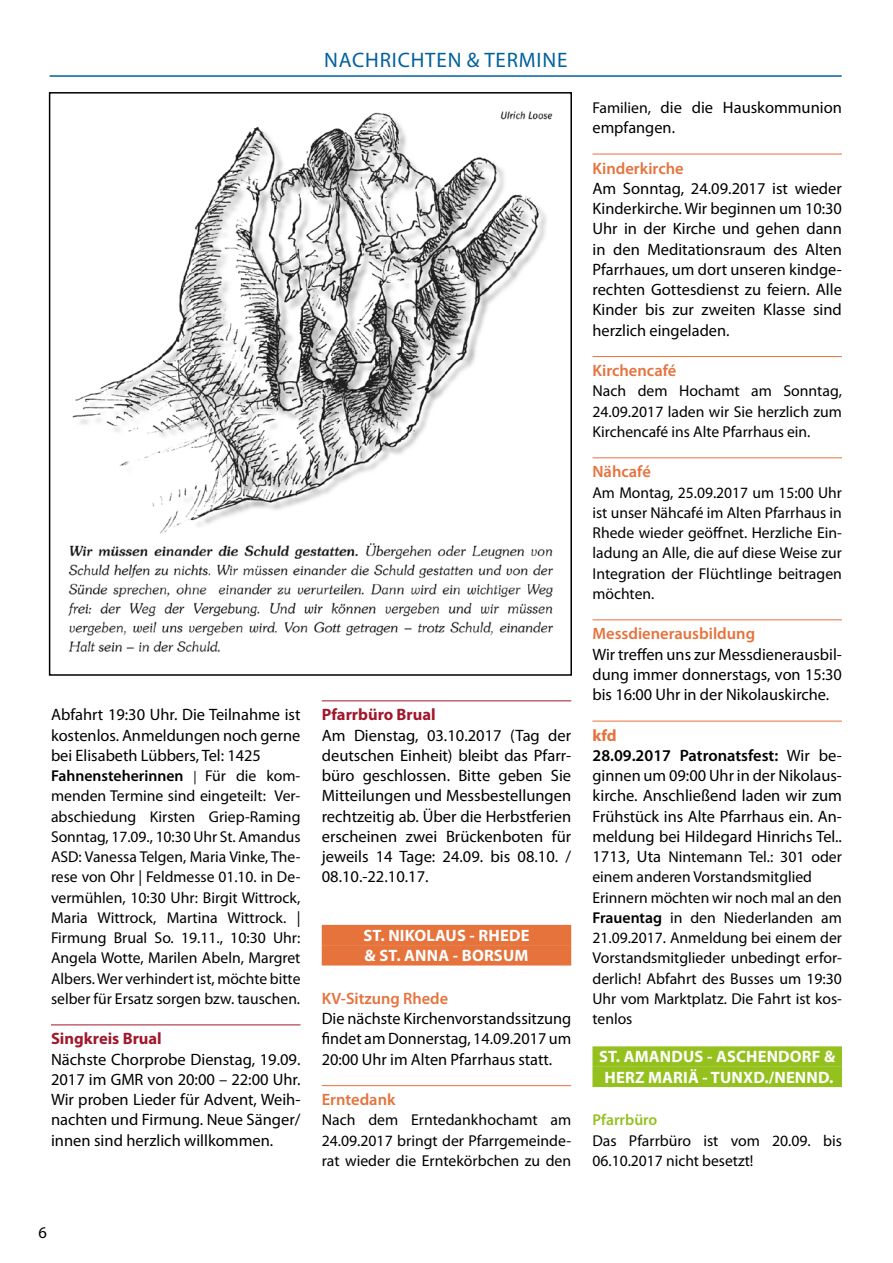
<style>
.page{position:relative;width:893px;height:1263px;background:#fff}
.page>*{position:absolute;margin:0;border:0;box-sizing:border-box;transform-origin:0 0}
.t1{font:21px "Myriad Pro";letter-spacing:.04em;color:#00619d}
.t2{font:16.5px/20.2px "Myriad Pro";color:#000;text-align:justify}
.t3{font:700 16.5px/20.2px "Myriad Pro";letter-spacing:.01em;color:#fff}
.t4{font:600 16.5px "Myriad Pro";color:#e6723c}
.t5{font:700 16.5px "Myriad Pro";color:#a1182b}
.t6{font:15.75px/20.2px "Myriad Pro";color:#000;text-align:justify}
.t7{font:600 15.75px "Myriad Pro";color:#95c11f}
.s1{font-weight:600}
.s2{font-size:13.5px}
.s3{font-size:15.75px}
.s4{font-weight:700;color:#e6723c}
.s5{font-size:16.5px}
</style>
<div class="page">
<hr style="left:51px;top:1024px;width:249px;height:1px;background:#a1182b">
<hr style="left:322px;top:700px;width:249px;height:1px;background:#a1182b">
<div style="left:322px;top:925px;width:249px;height:20px;background:#e6723c"></div>
<div style="left:322px;top:945px;width:249px;height:20px;background:#e6723c"></div>
<hr style="left:322px;top:1085px;width:249px;height:1px;background:#e6723c">
<hr style="left:592px;top:154px;width:250px;height:1px;background:#e6723c">
<hr style="left:592px;top:356px;width:250px;height:1px;background:#e6723c">
<hr style="left:592px;top:457px;width:250px;height:1px;background:#e6723c">
<hr style="left:592px;top:619px;width:250px;height:1px;background:#e6723c">
<hr style="left:592px;top:721px;width:250px;height:1px;background:#e6723c">
<div style="left:592px;top:1046px;width:250px;height:21px;background:#95c11f"></div>
<div style="left:592px;top:1067px;width:250px;height:20px;background:#95c11f"></div>
<hr style="left:50px;top:75px;width:792px;height:2px;background:#00619d">
<img style="left:68px;top:111px;width:486px;height:541px">
<div style="left:49px;top:92px;width:523px;height:584px;border:2px solid #000"></div>
<p class="t1" style="left:324px;top:47px;width:245px">NACHRICHTEN &amp; TERMINE</p>
<p class="t2" style="left:51px;top:704px;width:251px">Abfahrt 19:30 Uhr. Die Teilnahme ist kostenlos. Anmeldungen noch gerne bei Elisabeth Lübbers, Tel: 1425</p>
<p class="t6" style="left:51px;top:765px;width:251px"><span class="s1">Fahnensteherinnen</span> <span class="s2">|</span> Für die kom&shy;menden Termine sind eingeteilt: Ver&shy;abschiedung Kirsten Griep-Raming Sonntag, 17.09., 10:30 Uhr St. Amandus ASD: Vanessa Telgen, Maria Vinke, The&shy;rese von Ohr | Feldmesse 01.10. in De&shy;vermühlen, 10:30 Uhr: Birgit Wittrock, Maria Wittrock, Martina Wittrock. | Firmung Brual So. 19.11., 10:30 Uhr:<br>Angela Wotte, Marilen Abeln, Margret Albers. Wer verhindert ist, möchte bitte selber für Ersatz sorgen bzw. tauschen.</p>
<p class="t5" style="left:51px;top:1028px;width:112px">Singkreis Brual</p>
<p class="t2" style="left:51px;top:1049px;width:251px">Nächste Chorprobe Dienstag, 19.09.<br>2017 im GMR von 20:00 – 22:00 Uhr.<br>Wir proben Lieder für Advent, Weih&shy;nachten und Firmung. Neue Sänger/ innen sind herzlich willkommen.</p>
<p class="t5" style="left:322px;top:704px;width:115px">Pfarrbüro Brual</p>
<p class="t2" style="left:322px;top:725px;width:251px">Am Dienstag, 03.10.2017 (Tag der deutschen Einheit) bleibt das Pfarr&shy;büro geschlossen. Bitte geben Sie Mitteilungen und Messbestellungen rechtzeitig ab. Über die Herbstferien erscheinen zwei Brückenboten für jeweils 14 Tage: 24.09. bis 08.10. / 08.10.-22.10.17.</p>
<p class="t3" style="left:363px;top:925px;width:168px">ST. NIKOLAUS - RHEDE &amp; ST. ANNA - BORSUM</p>
<p class="t4" style="left:322px;top:988px;width:128px">KV-Sitzung Rhede</p>
<p class="t2" style="left:322px;top:1008px;width:251px">Die nächste Kirchenvorstandssitzung findet am Donnerstag, 14.09.2017 um 20:00 Uhr im Alten Pfarrhaus statt.</p>
<p class="t4" style="left:322px;top:1089px;width:75px">Erntedank</p>
<p class="t6" style="left:322px;top:1110px;width:251px">Nach dem Erntedankhochamt am 24.09.2017 bringt der Pfarrgemeinde&shy;rat wieder die Erntekörbchen zu den</p>
<p class="t2" style="left:592px;top:97px;width:251px"><span class="s3">Familien,</span> die die Hauskommunion empfangen.</p>
<p class="t4" style="left:592px;top:157px;width:93px">Kinderkirche</p>
<p class="t2" style="left:592px;top:178px;width:251px">Am Sonntag, 24.09.2017 ist wieder Kinderkirche. Wir beginnen um 10:30<br>Uhr in der Kirche und gehen dann in den Meditationsraum des Alten Pfarrhaues, um dort unseren kindge&shy;rechten Gottesdienst zu feiern. Alle Kinder bis zur zweiten Klasse sind herzlich eingeladen.</p>
<p class="t4" style="left:592px;top:360px;width:85px">Kirchencafé</p>
<p class="t6" style="left:592px;top:381px;width:251px">Nach dem Hochamt am Sonntag, 24.09.2017 laden wir Sie herzlich zum Kirchencafé ins Alte Pfarrhaus ein.</p>
<p class="t4" style="left:592px;top:461px;width:60px">Nähcafé</p>
<p class="t6" style="left:592px;top:482px;width:251px">Am Montag, 25.09.2017 um 15:00 Uhr ist unser Nähcafé im Alten Pfarrhaus in Rhede wieder geöffnet. Herzliche Ein&shy;ladung an Alle, die auf diese Weise zur Integration der Flüchtlinge beitragen möchten.</p>
<p class="t4" style="left:592px;top:623px;width:164px">Messdienerausbildung</p>
<p class="t2" style="left:592px;top:644px;width:251px">Wir treffen uns zur Messdienerausbil&shy;dung immer donnerstags, von 15:30 bis 16:00 Uhr in der Nikolauskirche.</p>
<p class="t2" style="left:592px;top:725px;width:251px;text-align:left"><span class="s4">kfd<br></span><span class="s1">28.09.2017 Patronatsfest:</span> Wir be&shy;ginnen um 09:00 Uhr in der Nikolaus&shy;kirche. Anschließend laden wir zum<br>Frühstück ins Alte Pfarrhaus ein. An&shy;meldung bei Hildegard Hinrichs Tel..</p>
<p class="t6" style="left:592px;top:846px;width:251px;text-align:left"><span class="s5">1713, Uta</span> Nintemann Tel.: 301 oder einem anderen Vorstandsmitglied<br>Erinnern möchten wir noch mal an den<br><span class="s1">Frauentag</span> in den Niederlanden am<br>21.09.2017. Anmeldung bei einem der<br>Vorstandsmitglieder unbedingt erfor&shy;derlich! Abfahrt des Busses um 19:30<br>Uhr vom Marktplatz. Die Fahrt ist kos&shy;tenlos</p>
<p class="t3" style="left:599px;top:1046px;width:238px;text-align:center">ST. AMANDUS - ASCHENDORF &amp;<br>HERZ MARIÄ - TUNXD./NENND.</p>
<p class="t7" style="left:592px;top:1110px;width:66px">Pfarrbüro</p>
<p class="t6" style="left:592px;top:1130px;width:251px">Das Pfarrbüro ist vom 20.09. bis<br>06.10.2017 nicht besetzt!</p>
<p class="t2" style="left:39px;top:1221px;width:10px">6</p>
</div>
